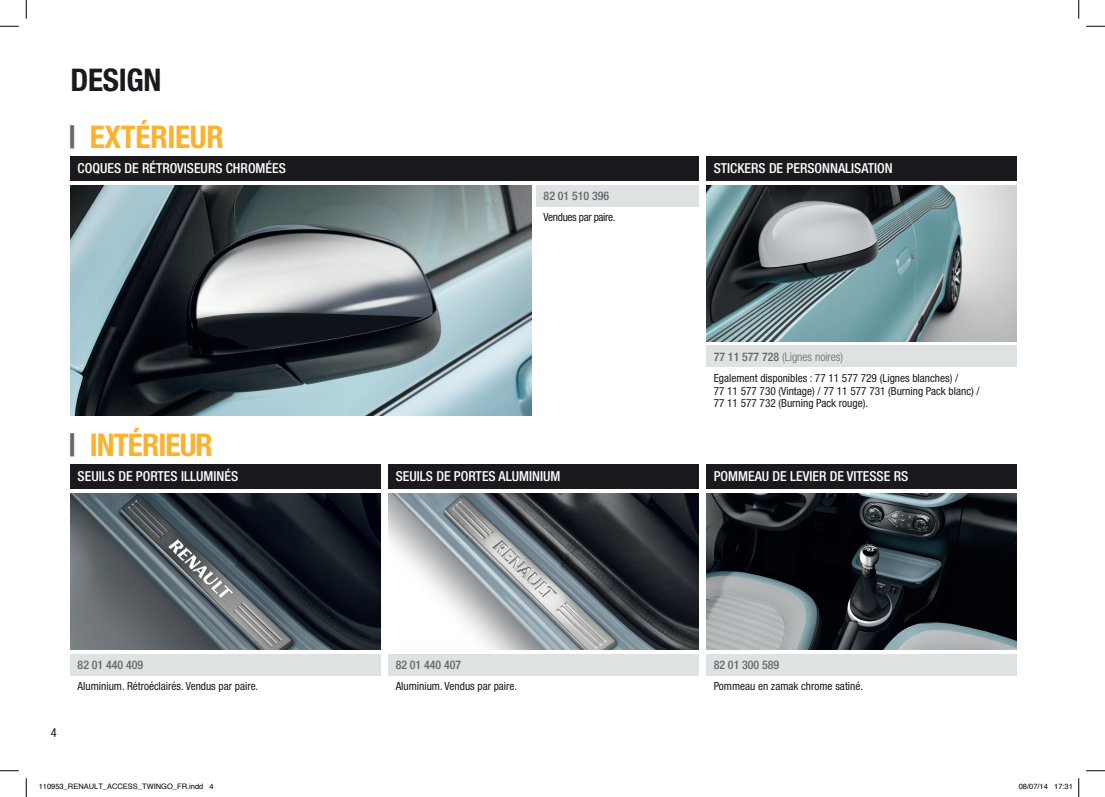
<style>
.page{position:relative;width:1105px;height:797px;background:#fff}
.page>*{position:absolute;margin:0;border:0;box-sizing:border-box;transform-origin:0 0}
._2_-_Dacia{font:700 condensed 31.25px "Helvetica Neue LT Std";letter-spacing:-.02em;color:#fbb22e}
._2_-_Dacia-2{font:700 condensed 31.25px "Helvetica Neue LT Std";letter-spacing:-.01em;color:#1a191e}
.Titre-fd-bleu{font:500 condensed 13.75px "Helvetica Neue LT Std";color:#fff}
.t1{font:condensed 12.5px "Helvetica Neue LT Std";color:#1a191e}
.ref-fd-gris{font:500 condensed 11.88px "Helvetica Neue LT Std";color:#64676b}
.ref-fd-gris-2{font:300 condensed 11.88px "Helvetica Neue LT Std";color:#64676b}
.t2{font:condensed 11.25px "Helvetica Neue LT Std";color:#1a191e}
.t3{font:condensed 11.25px "Helvetica Neue LT Std";letter-spacing:-.03em;color:#1a191e}
.t4{font:7.5px "Helvetica";color:#000}
.s1{color:#64676b}
.s2{font-weight:500}
</style>
<div class="page">
<img style="left:707px;top:493px;width:310px;height:156px">
<img style="left:707px;top:185px;width:310px;height:156px">
<div style="left:389px;top:464px;width:310px;height:25px;background:#1a191e"></div>
<img style="left:71px;top:493px;width:310px;height:156px">
<div style="left:71px;top:464px;width:310px;height:25px;background:#1a191e"></div>
<div style="left:707px;top:464px;width:310px;height:25px;background:#1a191e"></div>
<div style="left:707px;top:156px;width:310px;height:24px;background:#1a191e"></div>
<div style="left:389px;top:654px;width:310px;height:21px;background:#dfe2e2"></div>
<div style="left:71px;top:654px;width:310px;height:21px;background:#dfe2e2"></div>
<div style="left:707px;top:654px;width:310px;height:21px;background:#dfe2e2"></div>
<div style="left:707px;top:346px;width:310px;height:21px;background:#dfe2e2"></div>
<img style="left:70px;top:185px;width:461px;height:230px">
<div style="left:536px;top:185px;width:163px;height:21px;background:#dfe2e2"></div>
<div style="left:71px;top:156px;width:628px;height:24px;background:#1a191e"></div>
<img style="left:389px;top:493px;width:310px;height:156px">
<svg style="left:0;top:25px;width:19px;height:2px"></svg>
<svg style="left:1086px;top:25px;width:19px;height:2px"></svg>
<svg style="left:0;top:770px;width:19px;height:1px"></svg>
<svg style="left:1086px;top:770px;width:19px;height:1px"></svg>
<svg style="left:25px;top:0;width:2px;height:19px"></svg>
<svg style="left:25px;top:778px;width:2px;height:19px"></svg>
<svg style="left:1078px;top:0;width:1px;height:19px"></svg>
<svg style="left:1078px;top:778px;width:1px;height:19px"></svg>
<p class="_2_-_Dacia-2" style="left:71px;top:61px;width:93px">DESIGN</p>
<p class="_2_-_Dacia" style="left:69px;top:118px;width:156px"><span class="s1">|</span> EXTÉRIEUR</p>
<p class="Titre-fd-bleu" style="left:78px;top:160px;width:210px">COQUES DE RÉTROVISEURS CHROMÉES</p>
<p class="_2_-_Dacia" style="left:69px;top:426px;width:146px"><span class="s1">|</span> INTÉRIEUR</p>
<p class="ref-fd-gris" style="left:544px;top:189px;width:67px">82 01 510 396</p>
<p class="t3" style="left:544px;top:211px;width:73px">Vendues par paire.</p>
<p class="Titre-fd-bleu" style="left:714px;top:160px;width:181px">STICKERS DE PERSONNALISATION</p>
<p class="ref-fd-gris-2" style="left:714px;top:349px;width:131px"><span class="s2">77 11 577 728</span> (Lignes noires)</p>
<p class="t2" style="left:714px;top:371px;width:246px">Egalement disponibles : 77 11 577 729 (Lignes blanches) /</p>
<p class="t2" style="left:714px;top:384px;width:267px">77 11 577 730 (Vintage) / 77 11 577 731 (Burning Pack blanc) /</p>
<p class="t2" style="left:714px;top:396px;width:156px">77 11 577 732 (Burning Pack rouge).</p>
<p class="Titre-fd-bleu" style="left:78px;top:468px;width:162px">SEUILS DE PORTES ILLUMINÉS</p>
<p class="Titre-fd-bleu" style="left:396px;top:468px;width:166px">SEUILS DE PORTES ALUMINIUM</p>
<p class="Titre-fd-bleu" style="left:714px;top:468px;width:196px">POMMEAU DE LEVIER DE VITESSE RS</p>
<p class="t1" style="left:51px;top:725px;width:7px">4</p>
<p class="ref-fd-gris" style="left:78px;top:657px;width:67px">82 01 440 409</p>
<p class="t2" style="left:78px;top:680px;width:182px">Aluminium. Rétroéclairés. Vendus par paire.</p>
<p class="ref-fd-gris" style="left:396px;top:657px;width:67px">82 01 440 407</p>
<p class="t2" style="left:396px;top:680px;width:123px">Aluminium. Vendus par paire.</p>
<p class="ref-fd-gris" style="left:714px;top:657px;width:67px">82 01 300 589</p>
<p class="t2" style="left:714px;top:680px;width:151px">Pommeau en zamak chrome satiné.</p>
<p class="t4" style="left:39px;top:781px;width:177px">110953_RENAULT_ACCESS_TWINGO_FR.indd 4</p>
<p class="t4" style="left:1019px;top:781px;width:56px">08/07/14 17:31</p>
</div>
